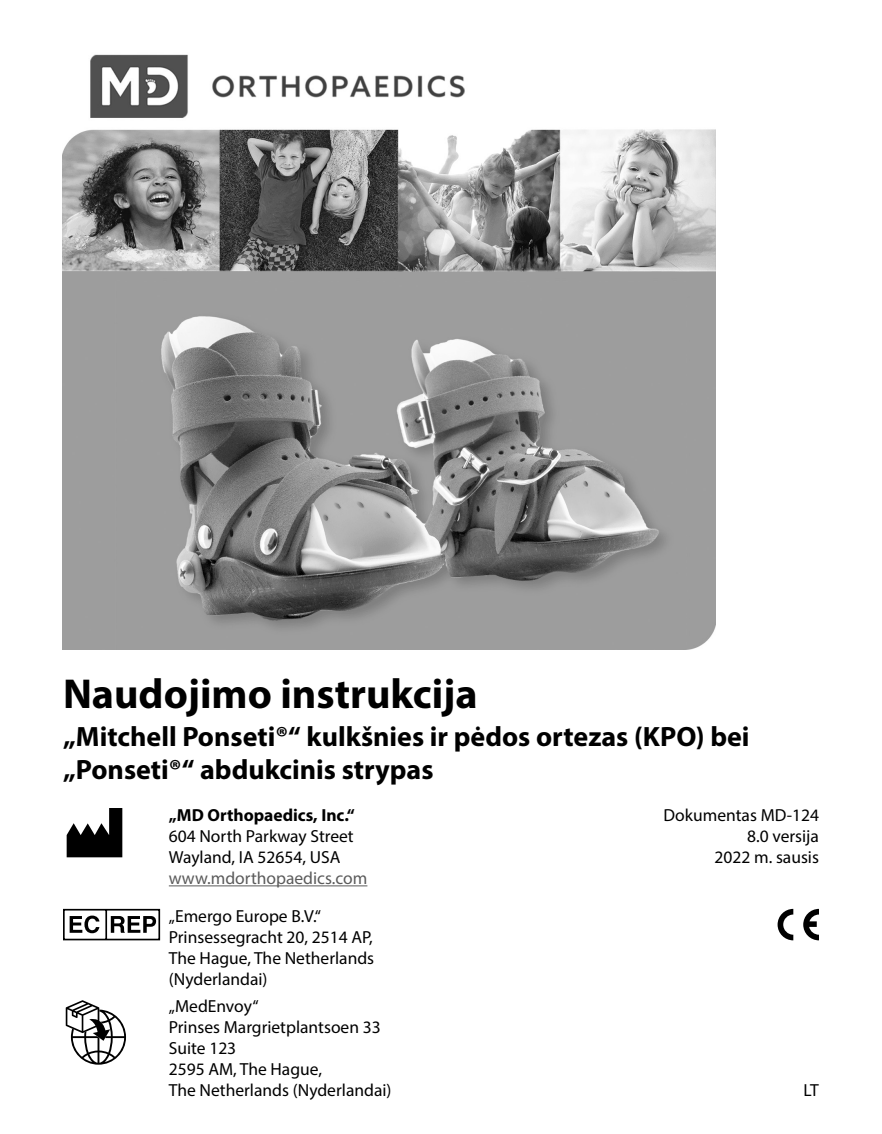
<style>
.page{position:relative;width:882px;height:1134px;background:#fff}
.page>*{position:absolute;margin:0;border:0;box-sizing:border-box;transform-origin:0 0}
.t1{font:700 42px "Myriad Pro";color:#000}
.t2{font:700 28px/33.6px "Myriad Pro";color:#000}
.t3{font:17.5px/21px "Myriad Pro";color:#000}
.t4{font:17.5px "Myriad Pro";color:#5b5b5b}
.t5{font:700 17.5px "Myriad Pro";color:#000}
</style>
<div class="page">
<img style="left:62px;top:54px;width:653px;height:595px">
<svg style="left:67px;top:808px;width:55px;height:49px"></svg>
<hr style="left:169px;top:885px;width:198px;height:1px;background:#5b5b5b">
<svg style="left:63px;top:909px;width:97px;height:31px"></svg>
<svg style="left:778px;top:909px;width:15px;height:31px"></svg>
<svg style="left:803px;top:909px;width:16px;height:31px"></svg>
<svg style="left:65px;top:1000px;width:61px;height:65px"></svg>
<p class="t1" style="left:63px;top:666px;width:416px">Naudojimo instrukcija</p>
<p class="t2" style="left:63px;top:718px;width:688px">„Mitchell Ponseti®“ kulkšnies ir pėdos ortezas (KPO) bei „Ponseti®“ abdukcinis strypas</p>
<p class="t5" style="left:169px;top:804px;width:187px">„MD Orthopaedics, Inc.“</p>
<p class="t3" style="left:169px;top:825px;width:186px">604 North Parkway Street</p>
<p class="t3" style="left:169px;top:846px;width:173px">Wayland, IA 52654, USA</p>
<p class="t4" style="left:169px;top:867px;width:200px">www.mdorthopaedics.com</p>
<p class="t3" style="left:664px;top:804px;width:157px">Dokumentas MD-124</p>
<p class="t3" style="left:747px;top:825px;width:73px">8.0 versija</p>
<p class="t3" style="left:714px;top:846px;width:106px">2022 m. sausis</p>
<p class="t3" style="left:169px;top:905px;width:154px">„Emergo Europe B.V.“</p>
<p class="t3" style="left:169px;top:926px;width:205px">Prinsessegracht 20, 2514 AP,</p>
<p class="t3" style="left:169px;top:947px;width:207px">The Hague, The Netherlands (Nyderlandai)</p>
<p class="t3" style="left:169px;top:995px;width:91px">„MedEnvoy“</p>
<p class="t3" style="left:169px;top:1016px;width:213px">Prinses Margrietplantsoen 33</p>
<p class="t3" style="left:169px;top:1037px;width:69px">Suite 123</p>
<p class="t3" style="left:169px;top:1058px;width:155px">2595 AM, The Hague,</p>
<p class="t3" style="left:169px;top:1079px;width:224px">The Netherlands (Nyderlandai)</p>
<p class="t3" style="left:804px;top:1079px;width:17px">LT</p>
</div>
